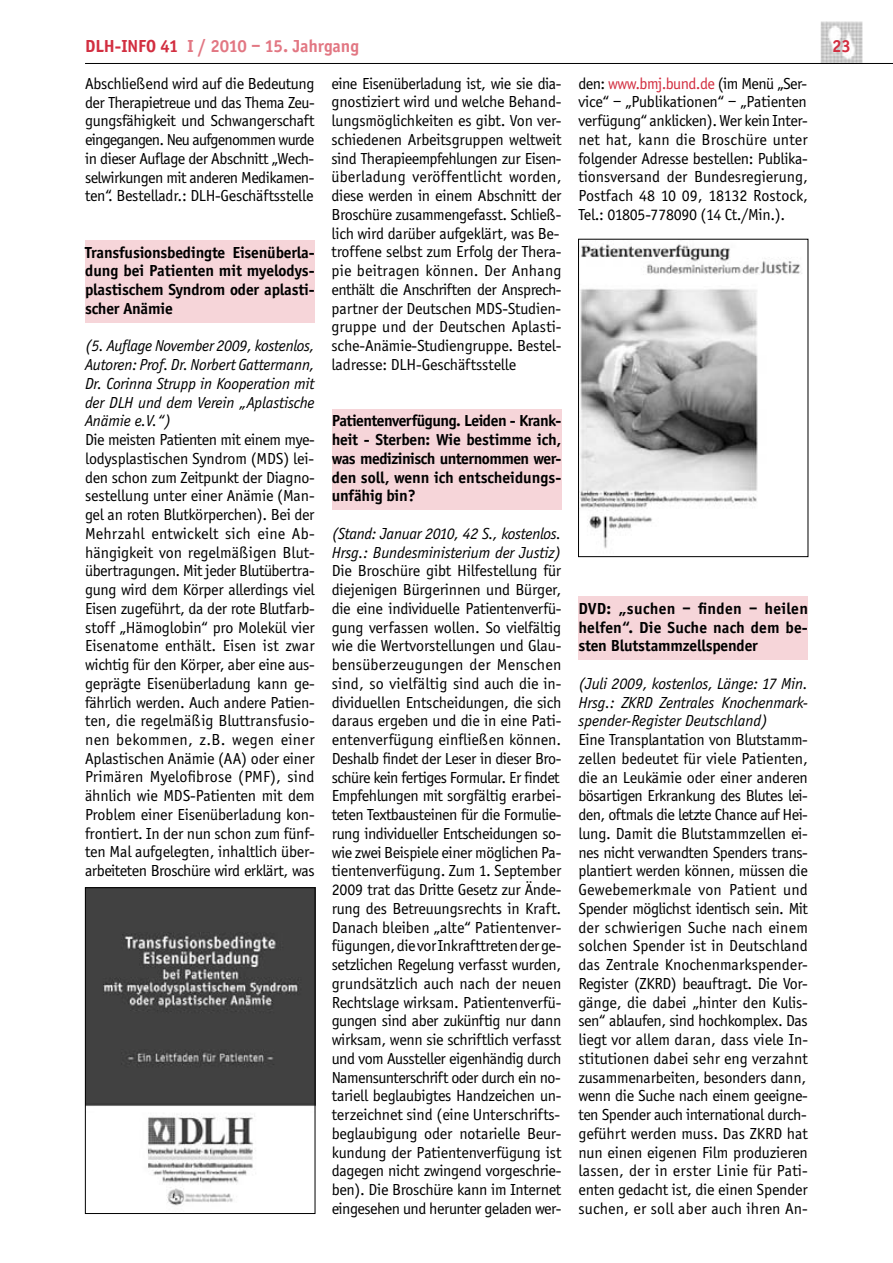
<style>
.page{position:relative;width:893px;height:1263px;background:#fff}
.page>*{position:absolute;margin:0;border:0;box-sizing:border-box;transform-origin:0 0}
.t1{font:700 18px "Officina Sans";color:#e27783}
.t2{font:700 18px "Officina Sans";color:#d22e40}
.t3{font:16.5px/18.8px "Officina Sans";letter-spacing:-.015em;color:#000;text-align:justify}
.t4{font:700 16.5px/18.8px "Officina Sans";letter-spacing:-.01em;color:#000;text-align:justify}
.t5{font:italic 16.5px/18.8px "Officina Sans";letter-spacing:-.01em;color:#000;text-align:justify}
.s1{color:#d22e40}
</style>
<div class="page">
<img style="left:820px;top:21px;width:42px;height:42px">
<hr style="left:85px;top:63px;width:808px;height:1px;background:#000">
<div style="left:578px;top:596px;width:230px;height:64px;background:#f6d5d9"></div>
<div style="left:332px;top:409px;width:229px;height:101px;background:#f6d5d9"></div>
<div style="left:85px;top:240px;width:230px;height:82px;background:#f6d5d9"></div>
<img style="left:87px;top:890px;width:226px;height:316px">
<div style="left:85px;top:888px;width:230px;height:325px;border:1px solid #000"></div>
<img style="left:580px;top:243px;width:222px;height:305px">
<div style="left:578px;top:239px;width:230px;height:318px;border:1px solid #000"></div>
<p class="t1" style="left:85px;top:35px;width:275px"><span class="s1">DLH-INFO 41</span> I / 2010 – 15. Jahrgang</p>
<p class="t2" style="left:832px;top:35px;width:20px">23</p>
<p class="t3" style="left:85px;top:74px;width:231px">Abschließend wird auf die Bedeutung der Therapietreue und das Thema Zeu&shy;gungsfähigkeit und Schwangerschaft eingegangen. Neu aufgenommen wurde in dieser Auflage der Abschnitt „Wech&shy;selwirkungen mit anderen Medikamen&shy;ten“. Bestelladr.: DLH-Geschäftsstelle</p>
<p class="t3" style="left:332px;top:74px;width:231px;text-align:left">eine Eisenüberladung ist, wie sie dia&shy;gnostiziert wird und welche Behand&shy;lungsmöglichkeiten es gibt. Von ver&shy;schiedenen Arbeitsgruppen weltweit sind Therapieempfehlungen zur Eisen&shy;überladung veröffentlicht worden, diese werden in einem Abschnitt der Broschüre zusammengefasst. Schließ&shy;lich wird darüber aufgeklärt, was Be&shy;troffene selbst zum Erfolg der Thera&shy;pie beitragen können. Der Anhang enthält die Anschriften der Ansprech&shy;partner der Deutschen MDS-Studien&shy;gruppe und der Deutschen Aplasti&shy;sche-Anämie-Studiengruppe. Bestel&shy;ladresse: DLH-Geschäftsstelle</p>
<p class="t3" style="left:578px;top:74px;width:231px">den: <span class="s1">www.bmj.bund.de</span> (im Menü „Ser&shy;vice“ – „Publikationen“ – „Patienten verfügung“ anklicken). Wer kein Inter&shy;net hat, kann die Broschüre unter folgender Adresse bestellen: Publika&shy;tionsversand der Bundesregierung, Postfach 48 10 09, 18132 Rostock, Tel.: 01805-778090 (14 Ct./Min.).</p>
<p class="t4" style="left:85px;top:243px;width:231px">Transfusionsbedingte Eisenüberla&shy;dung bei Patienten mit myelodys&shy;plastischem Syndrom oder aplasti&shy;scher Anämie</p>
<p class="t5" style="left:85px;top:337px;width:231px">(5. Auflage November 2009, kostenlos, Autoren: Prof. Dr. Norbert Gattermann, Dr. Corinna Strupp in Kooperation mit der DLH und dem Verein „Aplastische Anämie e.V.“)</p>
<p class="t3" style="left:85px;top:430px;width:231px">Die meisten Patienten mit einem mye&shy;lodysplastischen Syndrom (MDS) lei&shy;den schon zum Zeitpunkt der Diagno&shy;sestellung unter einer Anämie (Man&shy;gel an roten Blutkörperchen). Bei der Mehrzahl entwickelt sich eine Ab&shy;hängigkeit von regelmäßigen Blut&shy;übertragungen. Mit jeder Blutübertra&shy;gung wird dem Körper allerdings viel Eisen zugeführt, da der rote Blutfarb&shy;stoff „Hämoglobin“ pro Molekül vier Eisenatome enthält. Eisen ist zwar wichtig für den Körper, aber eine aus&shy;geprägte Eisenüberladung kann ge&shy;fährlich werden. Auch andere Patien&shy;ten, die regelmäßig Bluttransfusio&shy;nen bekommen, z.B. wegen einer Aplastischen Anämie (AA) oder einer Primären Myelofibrose (PMF), sind ähnlich wie MDS-Patienten mit dem Problem einer Eisenüberladung kon&shy;frontiert. In der nun schon zum fünf&shy;ten Mal aufgelegten, inhaltlich über&shy;arbeiteten Broschüre wird erklärt, was</p>
<p class="t4" style="left:332px;top:411px;width:231px">Patientenverfügung. Leiden - Krank&shy;heit - Sterben: Wie bestimme ich, was medizinisch unternommen wer&shy;den soll, wenn ich entscheidungs&shy;unfähig bin?</p>
<p class="t5" style="left:332px;top:524px;width:231px">(Stand: Januar 2010, 42 S., kostenlos.<br>Hrsg.: Bundesministerium der Justiz)</p>
<p class="t3" style="left:332px;top:562px;width:231px">Die Broschüre gibt Hilfestellung für diejenigen Bürgerinnen und Bürger, die eine individuelle Patientenverfü&shy;gung verfassen wollen. So vielfältig wie die Wertvorstellungen und Glau&shy;bensüberzeugungen der Menschen sind, so vielfältig sind auch die in&shy;dividuellen Entscheidungen, die sich daraus ergeben und die in eine Pati&shy;entenverfügung einfließen können.<br>Deshalb findet der Leser in dieser Bro&shy;schüre kein fertiges Formular. Er findet Empfehlungen mit sorgfältig erarbei&shy;teten Textbausteinen für die Formulie&shy;rung individueller Entscheidungen so&shy;wie zwei Beispiele einer möglichen Pa&shy;tientenverfügung. Zum 1. September 2009 trat das Dritte Gesetz zur Ände&shy;rung des Betreuungsrechts in Kraft.<br>Danach bleiben „alte“ Patientenver&shy;fügungen, die vor Inkrafttreten der ge&shy;setzlichen Regelung verfasst wurden, grundsätzlich auch nach der neuen Rechtslage wirksam. Patientenverfü&shy;gungen sind aber zukünftig nur dann wirksam, wenn sie schriftlich verfasst und vom Aussteller eigenhändig durch Namensunterschrift oder durch ein no&shy;tariell beglaubigtes Handzeichen un&shy;terzeichnet sind (eine Unterschrifts&shy;beglaubigung oder notarielle Beur&shy;kundung der Patientenverfügung ist dagegen nicht zwingend vorgeschrie&shy;ben). Die Broschüre kann im Internet eingesehen und herunter geladen wer-</p>
<p class="t4" style="left:578px;top:599px;width:231px">DVD: „suchen – finden – heilen helfen“. Die Suche nach dem be&shy;sten Blutstammzellspender</p>
<p class="t5" style="left:578px;top:674px;width:231px">(Juli 2009, kostenlos, Länge: 17 Min.<br>Hrsg.: ZKRD Zentrales Knochenmark&shy;spender-Register Deutschland)</p>
<p class="t3" style="left:578px;top:730px;width:231px">Eine Transplantation von Blutstamm&shy;zellen bedeutet für viele Patienten, die an Leukämie oder einer anderen bösartigen Erkrankung des Blutes lei&shy;den, oftmals die letzte Chance auf Hei&shy;lung. Damit die Blutstammzellen ei&shy;nes nicht verwandten Spenders trans&shy;plantiert werden können, müssen die Gewebemerkmale von Patient und Spender möglichst identisch sein. Mit der schwierigen Suche nach einem solchen Spender ist in Deutschland das Zentrale Knochenmarkspender-Register (ZKRD) beauftragt. Die Vor&shy;gänge, die dabei „hinter den Kulis&shy;sen“ ablaufen, sind hochkomplex. Das liegt vor allem daran, dass viele In&shy;stitutionen dabei sehr eng verzahnt zusammenarbeiten, besonders dann, wenn die Suche nach einem geeigne&shy;ten Spender auch international durch&shy;geführt werden muss. Das ZKRD hat nun einen eigenen Film produzieren lassen, der in erster Linie für Pati&shy;enten gedacht ist, die einen Spender suchen, er soll aber auch ihren An-</p>
</div>
